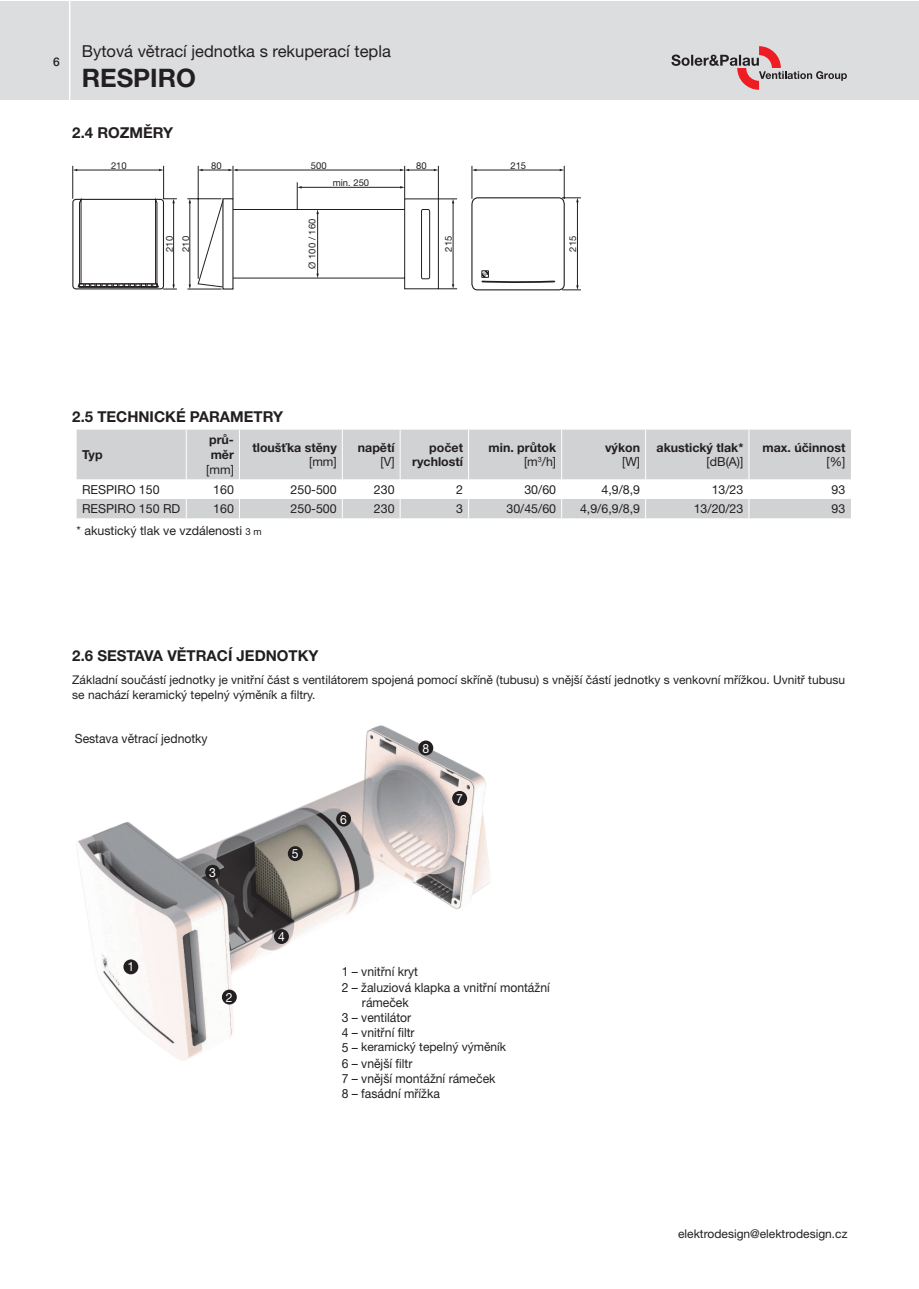
<style>
.page{position:relative;width:919px;height:1289px;background:#fff}
.page>*{position:absolute;margin:0;border:0;box-sizing:border-box;transform-origin:0 0}
.t1{font:700 25.5px "Helvetica Neue LT Pro";color:#231f20}
.t2{font:16.5px "Helvetica Neue LT Pro";color:#231f20}
._1_1{font:700 15px "Helvetica Neue LT Pro";color:#231f20}
.t3{font:12.6px "Helvetica Neue LT Pro";color:#231f20;scale:.96 1}
.t4{font:12.6px "Helvetica Neue LT Pro";color:#fff;scale:.96 1}
._06_Tab-regul{font:12.45px "Helvetica Neue LT Pro";color:#231f20}
._05_Tab-Bold{font:700 12.45px/14.9px "Helvetica Neue LT Pro";color:#231f20;text-align:right}
._05_Tab-Bold-2{font:12.45px "Helvetica Neue LT Pro";color:#231f20}
._02-text{font:12px/15px "Helvetica Neue LT Pro";color:#231f20}
.t5{font:500 12px "Helvetica Neue LT Pro";color:#231f20}
.t6{font:9.45px/16.4px "Helvetica Neue LT Pro";color:#231f20}
.s1{font-weight:400}
.s2{font-size:9.6px}
</style>
<div class="page">
<div style="left:0;top:1px;width:918px;height:98px;background:#dcdddf"></div>
<hr style="left:69px;top:0;width:1px;height:102px;background:#fff">
<svg style="left:671px;top:46px;width:175px;height:44px"></svg>
<div style="left:72px;top:199px;width:92px;height:90px;border:1px solid #231f20;border-radius:3px"></div>
<hr style="left:72px;top:166px;width:1px;height:33px;background:#231f20">
<hr style="left:163px;top:166px;width:1px;height:33px;background:#231f20">
<hr style="left:233px;top:166px;width:1px;height:33px;background:#231f20">
<hr style="left:404px;top:166px;width:1px;height:33px;background:#231f20">
<hr style="left:438px;top:166px;width:1px;height:33px;background:#231f20">
<hr style="left:471px;top:166px;width:1px;height:33px;background:#231f20">
<hr style="left:564px;top:166px;width:1px;height:33px;background:#231f20">
<hr style="left:198px;top:166px;width:1px;height:113px;background:#231f20">
<hr style="left:187px;top:198px;width:34px;height:1px;background:#231f20">
<hr style="left:187px;top:289px;width:34px;height:1px;background:#231f20">
<hr style="left:76px;top:170px;width:84px;height:1px;background:#231f20">
<hr style="left:189px;top:202px;width:1px;height:83px;background:#231f20">
<svg style="left:77px;top:197px;width:100px;height:93px"></svg>
<hr style="left:236px;top:170px;width:165px;height:1px;background:#231f20">
<svg style="left:198px;top:169px;width:39px;height:2px"></svg>
<svg style="left:400px;top:169px;width:38px;height:2px"></svg>
<svg style="left:197px;top:182px;width:260px;height:108px"></svg>
<svg style="left:471px;top:197px;width:110px;height:93px"></svg>
<hr style="left:475px;top:170px;width:85px;height:1px;background:#231f20">
<div style="left:77px;top:429px;width:773px;height:50px;background:#d1d2d4"></div>
<hr style="left:186px;top:429px;width:1px;height:50px;background:#fff">
<hr style="left:239px;top:429px;width:1px;height:50px;background:#fff">
<hr style="left:342px;top:429px;width:1px;height:50px;background:#fff">
<hr style="left:399px;top:429px;width:1px;height:50px;background:#fff">
<hr style="left:468px;top:429px;width:1px;height:50px;background:#fff">
<hr style="left:561px;top:429px;width:1px;height:50px;background:#fff">
<hr style="left:645px;top:429px;width:1px;height:50px;background:#fff">
<hr style="left:748px;top:429px;width:1px;height:50px;background:#fff">
<svg style="left:77px;top:479px;width:773px;height:39px"></svg>
<img style="left:76px;top:725px;width:414px;height:336px">
<div style="left:123px;top:959px;width:15px;height:15px;background:#231f20;border-radius:50%"></div>
<div style="left:205px;top:864px;width:15px;height:15px;background:#231f20;border-radius:50%"></div>
<div style="left:274px;top:929px;width:15px;height:15px;background:#231f20;border-radius:50%"></div>
<div style="left:288px;top:846px;width:15px;height:15px;background:#231f20;border-radius:50%"></div>
<div style="left:336px;top:811px;width:15px;height:15px;background:#231f20;border-radius:50%"></div>
<div style="left:452px;top:791px;width:15px;height:14px;background:#231f20;border-radius:50%"></div>
<div style="left:418px;top:740px;width:15px;height:15px;background:#231f20;border-radius:50%"></div>
<div style="left:222px;top:989px;width:15px;height:15px;background:#231f20;border-radius:50%"></div>
<div style="left:361px;top:1042px;width:150px;height:13px;background:#fff"></div>
<p class="t5" style="left:53px;top:54px;width:8px">6</p>
<h2 class="t2" style="left:82px;top:41px;width:310px">Bytová větrací jednotka s rekuperací tepla</h2>
<h1 class="t1" style="left:82px;top:62px;width:116px">RESPIRO</h1>
<p class="_1_1" style="left:72px;top:123px;width:102px">2.4 ROZMĚRY</p>
<p class="t6" style="left:111px;top:157px;width:17px">210</p>
<p class="t6" style="left:211px;top:157px;width:12px">80</p>
<p class="t6" style="left:311px;top:157px;width:17px">500</p>
<p class="t6" style="left:416px;top:157px;width:12px">80</p>
<p class="t6" style="left:510px;top:157px;width:17px">215</p>
<p class="t6" style="left:161px;top:252px;width:17px;rotate:-90deg">210<br>210</p>
<p class="t6" style="left:304px;top:269px;width:51px;rotate:-90deg">Ø 100 / 160</p>
<p class="t6" style="left:333px;top:174px;width:38px">min. 250</p>
<p class="t6" style="left:440px;top:252px;width:17px;rotate:-90deg">215</p>
<p class="t6" style="left:564px;top:252px;width:17px;rotate:-90deg">215</p>
<p class="_1_1" style="left:72px;top:407px;width:212px">2.5 TECHNICKÉ PARAMETRY</p>
<p class="_05_Tab-Bold" style="left:82px;top:447px;width:22px">Typ</p>
<p class="_05_Tab-Bold" style="left:209px;top:432px;width:26px;text-align:left">prů&shy;měr</p>
<p class="_05_Tab-Bold-2" style="left:206px;top:462px;width:29px">[mm]</p>
<p class="_05_Tab-Bold" style="left:252px;top:439px;width:86px">tloušťka stěny <span class="s1">[mm]</span></p>
<p class="_05_Tab-Bold" style="left:358px;top:439px;width:38px">napětí <span class="s1">[V]</span></p>
<p class="_05_Tab-Bold" style="left:429px;top:439px;width:35px">počet</p>
<p class="_05_Tab-Bold" style="left:412px;top:454px;width:52px">rychlostí</p>
<p class="_05_Tab-Bold" style="left:488px;top:439px;width:69px">min. průtok <span class="s1">[m</span><sup>3</sup><span class="s1">/h]</span></p>
<p class="_05_Tab-Bold" style="left:605px;top:439px;width:36px">výkon</p>
<p class="_05_Tab-Bold-2" style="left:622px;top:454px;width:19px">[W]</p>
<p class="_05_Tab-Bold" style="left:656px;top:439px;width:88px">akustický tlak* <span class="s1">[dB(A)]</span></p>
<p class="_05_Tab-Bold" style="left:762px;top:439px;width:84px">max. účinnost <span class="s1">[%]</span></p>
<p class="_06_Tab-regul" style="left:82px;top:481px;width:79px">RESPIRO 150</p>
<p class="_06_Tab-regul" style="left:213px;top:481px;width:22px">160</p>
<p class="_06_Tab-regul" style="left:290px;top:481px;width:48px">250-500</p>
<p class="_06_Tab-regul" style="left:374px;top:481px;width:22px">230</p>
<p class="_06_Tab-regul" style="left:456px;top:481px;width:8px">2</p>
<p class="_06_Tab-regul" style="left:524px;top:481px;width:33px">30/60</p>
<p class="_06_Tab-regul" style="left:601px;top:481px;width:40px">4,9/8,9</p>
<p class="_06_Tab-regul" style="left:711px;top:481px;width:33px">13/23</p>
<p class="_06_Tab-regul" style="left:831px;top:481px;width:15px">93</p>
<p class="_06_Tab-regul" style="left:82px;top:501px;width:100px">RESPIRO 150 RD</p>
<p class="_06_Tab-regul" style="left:213px;top:501px;width:22px">160</p>
<p class="_06_Tab-regul" style="left:290px;top:501px;width:48px">250-500</p>
<p class="_06_Tab-regul" style="left:374px;top:501px;width:22px">230</p>
<p class="_06_Tab-regul" style="left:456px;top:501px;width:8px">3</p>
<p class="_06_Tab-regul" style="left:506px;top:501px;width:51px">30/45/60</p>
<p class="_06_Tab-regul" style="left:580px;top:501px;width:61px">4,9/6,9/8,9</p>
<p class="_06_Tab-regul" style="left:693px;top:501px;width:51px">13/20/23</p>
<p class="_06_Tab-regul" style="left:831px;top:501px;width:15px">93</p>
<p class="_06_Tab-regul" style="left:77px;top:523px;width:187px">* akustický tlak ve vzdálenosti <span class="s2">3 m</span></p>
<p class="_1_1" style="left:72px;top:645px;width:248px">2.6 SESTAVA VĚTRACÍ JEDNOTKY</p>
<p class="_02-text" style="left:72px;top:672px;width:774px">Základní součástí jednotky je vnitřní část s ventilátorem spojená pomocí skříně (tubusu) s vnější částí jednotky s venkovní mřížkou. Uvnitř tubusu se nachází keramický tepelný výměník a filtry.</p>
<p class="t2" style="left:79px;top:688px;width:159px">Doplňující vyobrazení</p>
<p class="t3" style="left:75px;top:731px;width:140px">Sestava větrací jednotky</p>
<p class="t4" style="left:422px;top:740px;width:9px">8</p>
<p class="t4" style="left:127px;top:959px;width:9px">1</p>
<p class="t4" style="left:209px;top:864px;width:9px">3</p>
<p class="t4" style="left:226px;top:989px;width:9px">2</p>
<p class="t4" style="left:292px;top:845px;width:9px">5</p>
<p class="t4" style="left:278px;top:928px;width:9px">4</p>
<p class="t4" style="left:340px;top:811px;width:9px">6</p>
<p class="t4" style="left:456px;top:790px;width:9px">7</p>
<p class="t3" style="left:341px;top:964px;width:81px">1 – vnitřní kryt</p>
<p class="t3" style="left:341px;top:979px;width:218px">2 – žaluziová klapka a vnitřní montážní</p>
<p class="t3" style="left:362px;top:994px;width:50px">rámeček</p>
<p class="t3" style="left:341px;top:1009px;width:74px">3 – ventilátor</p>
<p class="t3" style="left:341px;top:1024px;width:77px">4 – vnitřní filtr</p>
<p class="t3" style="left:341px;top:1040px;width:130px">5 – keramický výměník</p>
<p class="t3" style="left:341px;top:1055px;width:75px">6 – vnější filtr</p>
<p class="t3" style="left:341px;top:1070px;width:162px">7 – vnější montážní rámeček</p>
<p class="t3" style="left:341px;top:1085px;width:104px">8 – fasádní mřížka</p>
<p class="_02-text" style="left:361px;top:1039px;width:146px">keramický tepelný výměník</p>
<p class="_02-text" style="left:678px;top:1225px;width:171px">elektrodesign@elektrodesign.cz</p>
</div>
